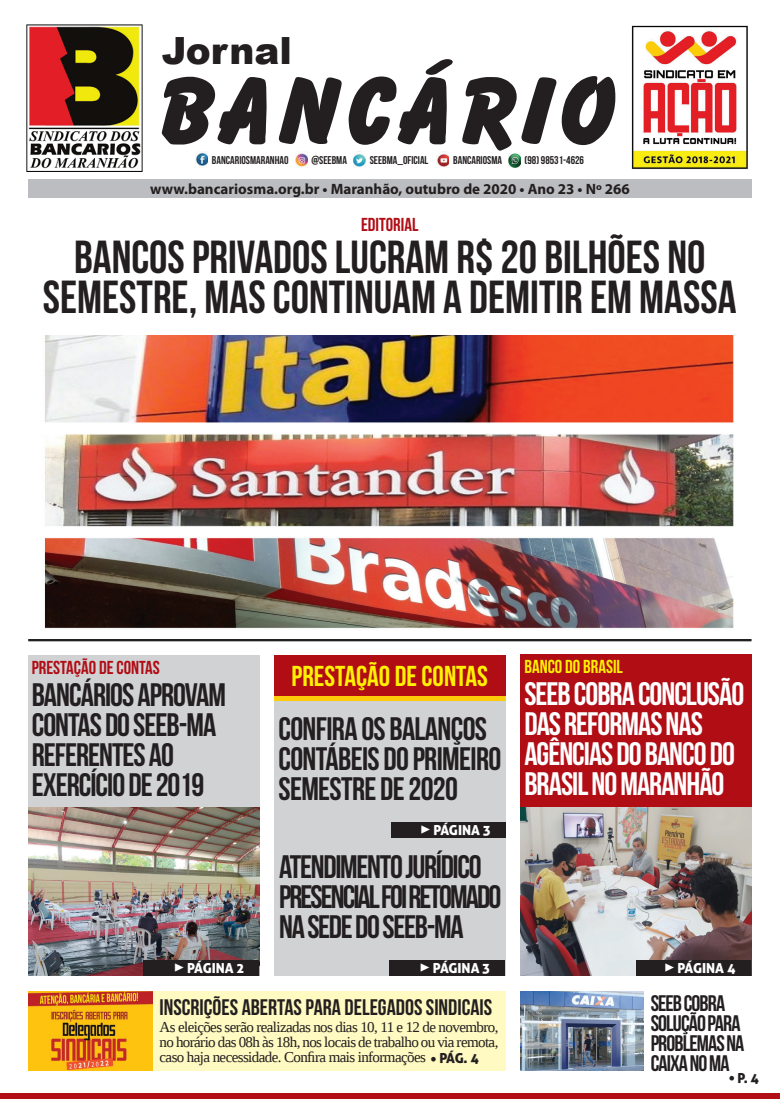
<style>
.page{position:relative;width:780px;height:1099px;background:#fff}
.page>*{position:absolute;margin:0;border:0;box-sizing:border-box;transform-origin:0 0}
.t1{font:46.25px/40px "Bebas Neue";color:#231f20;text-align:center}
.t2{font:900 37.5px "Arial";color:#231f20}
.t3{font:32.5px/30px "Bebas Neue";letter-spacing:-.03em;color:#231f20}
.t4{font:32.5px/30px "Bebas Neue";letter-spacing:-.03em;color:#fff}
.t5{font:28.75px "Bebas Neue";color:#fff101}
.t6{font:22.5px/20px "Bebas Neue";letter-spacing:-.04em;color:#231f20}
.t7{font:22.5px "Bebas Neue";letter-spacing:-.015em;color:#231f20}
.t8{font:18.75px "Bebas Neue";color:#b00d15}
.t9{font:18.75px "Bebas Neue";color:#fff101}
.t10{font:15px/15.2px "Liberation Serif";letter-spacing:-.04em;color:#231f20;text-align:justify}
.t11{font:700 15px "Myriad Pro";color:#231f20}
.t12{font:13.75px "Aller Display";color:#fff}
.t13{font:13.75px "Aller Display";color:#231f20}
.t14{font:11.25px "Bebas Neue";color:#231f20}
.s1{font-family:"Minion Pro";font-size:17.5px}
.s2{font-family:"Aller Display";font-size:13.75px}
</style>
<div class="page">
<div style="left:28px;top:655px;width:231px;height:320px;background:#d1d2d4"></div>
<div style="left:28px;top:179px;width:723px;height:19px;background:#bcbdc0"></div>
<div style="left:0;top:1093px;width:780px;height:5px;background:#b00d15"></div>
<img style="left:28px;top:807px;width:231px;height:168px">
<div style="left:144px;top:960px;width:115px;height:15px;background:#231f20"></div>
<div style="left:28px;top:990px;width:477px;height:80px;background:#fffac1"></div>
<img style="left:28px;top:990px;width:124px;height:80px">
<img style="left:520px;top:991px;width:123px;height:79px">
<hr style="left:28px;top:638px;width:723px;height:3px;background:#231f20">
<div style="left:274px;top:655px;width:231px;height:320px;background:#d1d2d4"></div>
<div style="left:274px;top:655px;width:231px;height:45px;background:#b00d15"></div>
<div style="left:391px;top:822px;width:114px;height:15px;background:#231f20"></div>
<div style="left:389px;top:960px;width:116px;height:15px;background:#231f20"></div>
<hr style="left:274px;top:696px;width:231px;height:4px;background:#fdcb0a">
<svg style="left:162px;top:59px;width:453px;height:92px"></svg>
<img style="left:631px;top:25px;width:117px;height:144px">
<img style="left:27px;top:25px;width:115px;height:146px">
<img style="left:196px;top:152px;width:12px;height:14px">
<img style="left:295px;top:152px;width:13px;height:15px">
<img style="left:353px;top:154px;width:13px;height:13px">
<img style="left:437px;top:154px;width:12px;height:13px">
<svg style="left:508px;top:154px;width:13px;height:13px"></svg>
<img style="left:44px;top:335px;width:690px;height:294px">
<div style="left:521px;top:654px;width:230px;height:91px;background:#b00d15"></div>
<div style="left:521px;top:658px;width:230px;height:149px;background:#b00d15"></div>
<img style="left:520px;top:808px;width:231px;height:167px">
<div style="left:636px;top:960px;width:114px;height:15px;background:#231f20"></div>
<p class="t2" style="left:162px;top:23px;width:132px">Jornal</p>
<p class="t14" style="left:212px;top:154px;width:78px">BANCARIOSMARANHAO</p>
<p class="t14" style="left:311px;top:154px;width:37px">@SEEBMA</p>
<p class="t14" style="left:370px;top:154px;width:60px">SEEBMA_OFICIAL</p>
<p class="t14" style="left:453px;top:154px;width:50px">BANCARIOSMA</p>
<p class="t14" style="left:524px;top:154px;width:61px">(98) 98531-4626</p>
<p class="t11" style="left:150px;top:179px;width:481px">www.bancariosma.org.br • Maranhão, outubro de 2020 • Ano 23 • Nº 266</p>
<p class="t8" style="left:361px;top:214px;width:59px">EDITORIAL</p>
<h1 class="t1" style="left:43px;top:237px;width:695px">BANCOS PRIVADOS LUCRAM R$ 20 BILHÕES NO<br>SEMESTRE, MAS CONTINUAM A DEMITIR EM MASSA</h1>
<p class="t8" style="left:32px;top:657px;width:130px">PRESTAÇÃO DE CONTAS</p>
<p class="t3" style="left:32px;top:679px;width:196px">BANCÁRIOS APROVAM<br>CONTAS DO SEEB-MA<br>REFERENTES AO<br>EXERCÍCIO DE 2019</p>
<p class="t5" style="left:291px;top:660px;width:198px">PRESTAÇÃO DE CONTAS</p>
<p class="t3" style="left:278px;top:713px;width:224px">CONFIRA OS BALANÇOS<br>CONTÁBEIS DO PRIMEIRO<br>SEMESTRE DE 2020</p>
<p class="t12" style="left:420px;top:821px;width:72px"><span class="s1">▶</span> PÁGINA 3</p>
<p class="t3" style="left:279px;top:851px;width:224px">ATENDIMENTO JURÍDICO<br>PRESENCIAL FOI RETOMADO<br>NA SEDE DO SEEB-MA</p>
<p class="t12" style="left:419px;top:959px;width:72px"><span class="s1">▶</span> PÁGINA 3</p>
<p class="t12" style="left:174px;top:959px;width:72px"><span class="s1">▶</span> PÁGINA 2</p>
<p class="t7" style="left:159px;top:994px;width:334px">INSCRIÇÕES ABERTAS PARA DELEGADOS SINDICAIS</p>
<p class="t10" style="left:159px;top:1019px;width:340px">As eleições serão realizadas nos dias 10, 11 e 12 de novembro, no horário das 08h às 18h, nos locais de trabalho ou via remota, caso haja necessidade. Confira mais informações <span class="s1">•</span> <span class="s2">PÁG. 4</span></p>
<p class="t9" style="left:524px;top:656px;width:100px">BANCO DO BRASIL</p>
<p class="t4" style="left:524px;top:678px;width:221px">SEEB COBRA CONCLUSÃO<br>DAS REFORMAS NAS<br>AGÊNCIAS DO BANCO DO<br>BRASIL NO MARANHÃO</p>
<p class="t12" style="left:664px;top:959px;width:73px"><span class="s1">▶</span> PÁGINA 4</p>
<p class="t6" style="left:650px;top:992px;width:95px">SEEB COBRA<br>SOLUÇÃO PARA<br>PROBLEMAS NA<br>CAIXA NO MA</p>
<p class="t13" style="left:728px;top:1069px;width:32px"><span class="s1">•</span> P. 4</p>
</div>
